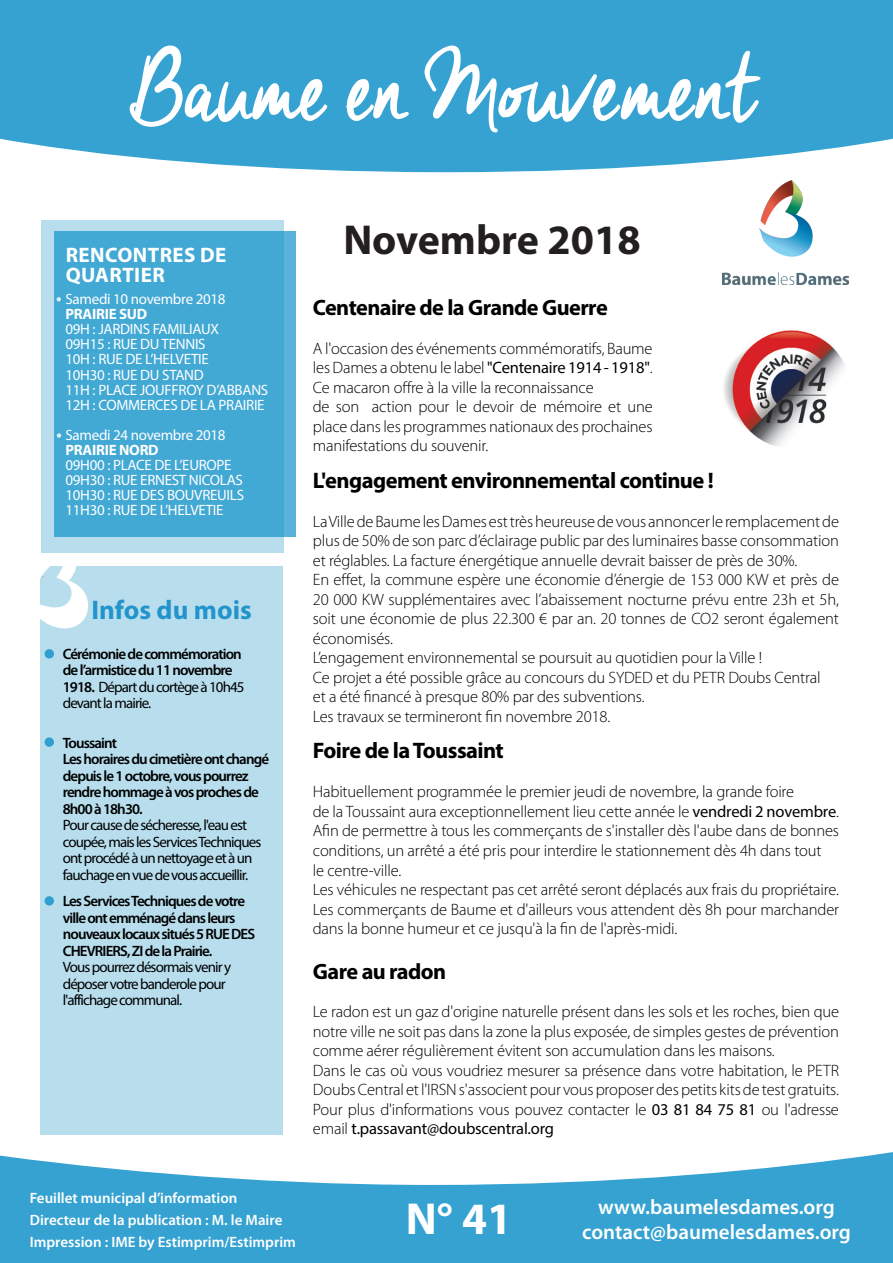
<style>
.page{position:relative;width:893px;height:1263px;background:#fff}
.page>*{position:absolute;margin:0;border:0;box-sizing:border-box;transform-origin:0 0}
.t1{font:120px "Cheddar Jack";letter-spacing:-.01em;color:#fff}
.t2{font:700 45px "Myriad Pro";color:#fff}
.t3{font:700 42px "Myriad Pro";color:#231f20}
.t4{font:700 27px "Myriad Pro";color:#2394cb}
.t5{font:700 22.5px "Myriad Pro";letter-spacing:-.025em;color:#000}
.t6{font:700 22.35px "Myriad Pro";letter-spacing:-.025em;color:#000}
.t7{font:600 21px "Myriad Pro";color:#fff}
.t8{font:700 21px/19.5px "Myriad Pro";letter-spacing:.02em;color:#fff}
.t9{font:18px "Times New Roman";color:#231f20}
.t10{font:300 16.5px/19.5px "Myriad Pro";letter-spacing:-.01em;color:#000;text-align:justify}
.t11{font:600 15px/16.5px "Myriad Pro";letter-spacing:-.06em;color:#000}
.t12{font:15px "Myriad Pro";letter-spacing:-.02em;color:#fff}
.t13{font:15px/16.5px "Myriad Pro";letter-spacing:-.06em;color:#000}
.t14{font:600 15px "Myriad Pro";color:#fff}
.t15{font:700 15px "Myriad Pro";letter-spacing:-.02em;color:#fff}
.s1{font-weight:600}
.s2{font-weight:400}
</style>
<div class="page">
<svg style="left:0;top:1134px;width:893px;height:129px;fill:#35a2d1"></svg>
<div style="left:0;top:0;width:893px;height:172px;background:#35a2d1"></div>
<img style="left:722px;top:181px;width:126px;height:103px">
<div style="left:40px;top:566px;width:243px;height:568px;background:#b8deee"></div>
<svg style="left:40px;top:566px;width:48px;height:63px"></svg>
<div style="left:54px;top:231px;width:242px;height:305px;background:linear-gradient(to bottom,#58b2d9,#58b2d9)"></div>
<svg style="left:41px;top:220px;width:242px;height:332px;background:#51afd7"></svg>
<svg style="left:57px;top:297px;width:4px;height:4px"></svg>
<svg style="left:57px;top:433px;width:4px;height:5px"></svg>
<div style="left:45px;top:649px;width:9px;height:9px;background:#2f9fcf;border-radius:50%"></div>
<svg style="left:45px;top:737px;width:9px;height:10px"></svg>
<img style="left:723px;top:330px;width:122px;height:116px">
<div style="left:45px;top:896px;width:9px;height:9px;background:#2f9fcf;border-radius:50%"></div>
<p class="t1" style="left:130px;top:21px;width:635px">Baume en Mouvement</p>
<p class="t8" style="left:66px;top:245px;width:162px">RENCONTRES DE<br>QUARTIER</p>
<p class="t12" style="left:66px;top:290px;width:162px">Samedi 10 novembre 2018</p>
<p class="t15" style="left:66px;top:305px;width:83px">PRAIRIE SUD</p>
<p class="t12" style="left:66px;top:320px;width:155px">09H : JARDINS FAMILIAUX</p>
<p class="t12" style="left:66px;top:335px;width:142px">09H15 : RUE DU TENNIS</p>
<p class="t12" style="left:66px;top:350px;width:145px">10H : RUE DE L’HELVETIE</p>
<p class="t12" style="left:66px;top:365px;width:140px">10H30 : RUE DU STAND</p>
<p class="t12" style="left:66px;top:380px;width:204px">11H : PLACE JOUFFROY D’ABBANS</p>
<p class="t12" style="left:66px;top:395px;width:201px">12H : COMMERCES DE LA PRAIRIE</p>
<p class="t12" style="left:66px;top:425px;width:162px">Samedi 24 novembre 2018</p>
<p class="t15" style="left:66px;top:440px;width:95px">PRAIRIE NORD</p>
<p class="t12" style="left:66px;top:455px;width:168px">09H00 : PLACE DE L’EUROPE</p>
<p class="t12" style="left:66px;top:470px;width:179px">09H30 : RUE ERNEST NICOLAS</p>
<p class="t12" style="left:66px;top:485px;width:180px">10H30 : RUE DES BOUVREUILS</p>
<p class="t12" style="left:66px;top:500px;width:160px">11H30 : RUE DE L’HELVETIE</p>
<p class="t9" style="left:40px;top:560px;width:6px">.</p>
<p class="t4" style="left:91px;top:593px;width:162px">Infos du mois</p>
<p class="t11" style="left:63px;top:645px;width:181px">Cérémonie de commémoration</p>
<p class="t11" style="left:63px;top:661px;width:171px">de l’armistice du 11 novembre</p>
<p class="t13" style="left:63px;top:678px;width:183px"><span class="s1">1918.</span> Départ du cortège à 10h45</p>
<p class="t13" style="left:63px;top:695px;width:90px">devant la mairie.</p>
<p class="t11" style="left:63px;top:734px;width:56px">Toussaint</p>
<p class="t11" style="left:63px;top:750px;width:208px">Les horaires du cimetière ont changé depuis le 1 octobre, vous pourrez rendre hommage à vos proches de<br>8h00 à 18h30.</p>
<p class="t13" style="left:63px;top:816px;width:200px">Pour cause de sécheresse, l'eau est coupée, mais les Services Techniques ont procédé à un nettoyage et à un fauchage en vue de vous accueillir.</p>
<p class="t11" style="left:63px;top:893px;width:194px">Les Services Techniques de votre ville ont emménagé dans leurs nouveaux locaux situés 5 RUE DES<br>CHEVRIERS, ZI de la Prairie.</p>
<p class="t13" style="left:63px;top:959px;width:170px">Vous pourrez désormais venir y déposer votre banderole pour l'affichage communal.</p>
<p class="t3" style="left:343px;top:212px;width:299px">Novembre 2018</p>
<p class="t6" style="left:313px;top:293px;width:296px">Centenaire de la Grande Guerre</p>
<p class="t10" style="left:313px;top:339px;width:341px">A l'occasion des événements commémoratifs, Baume les Dames a obtenu le label <span class="s2">"Centenaire 1914 - 1918"</span>.</p>
<p class="t10" style="left:313px;top:378px;width:282px">Ce macaron offre à la ville la reconnaissance</p>
<p class="t10" style="left:313px;top:397px;width:341px">de son action pour le devoir de mémoire et une place dans les programmes nationaux des prochaines manifestations du souvenir.</p>
<p class="t5" style="left:313px;top:466px;width:402px">L'engagement environnemental continue !</p>
<p class="t10" style="left:313px;top:512px;width:528px">La Ville de Baume les Dames est très heureuse de vous annoncer le remplacement de plus de 50% de son parc d’éclairage public par des luminaires basse consommation et réglables. La facture énergétique annuelle devrait baisser de près de 30%.</p>
<p class="t10" style="left:313px;top:570px;width:528px">En effet, la commune espère une économie d’énergie de 153 000 KW et près de 20 000 KW supplémentaires avec l’abaissement nocturne prévu entre 23h et 5h, soit une économie de plus 22.300 € par an. 20 tonnes de CO2 seront également économisés.</p>
<p class="t10" style="left:313px;top:648px;width:451px">L’engagement environnemental se poursuit au quotidien pour la Ville !</p>
<p class="t10" style="left:313px;top:668px;width:509px">Ce projet a été possible grâce au concours du SYDED et du PETR Doubs Central</p>
<p class="t10" style="left:313px;top:687px;width:333px">et a été financé à presque 80% par des subventions.</p>
<p class="t10" style="left:313px;top:707px;width:299px">Les travaux se termineront fin novembre 2018.</p>
<p class="t5" style="left:313px;top:736px;width:193px">Foire de la Toussaint</p>
<p class="t10" style="left:313px;top:782px;width:483px">Habituellement programmée le premier jeudi de novembre, la grande foire</p>
<p class="t10" style="left:313px;top:802px;width:528px">de la Toussaint aura exceptionnellement lieu cette année le <span class="s2">vendredi 2 novembre</span>.</p>
<p class="t10" style="left:313px;top:821px;width:528px">Afin de permettre à tous les commerçants de s'installer dès l'aube dans de bonnes conditions, un arrêté a été pris pour interdire le stationnement dès 4h dans tout</p>
<p class="t10" style="left:313px;top:860px;width:90px">le centre-ville.</p>
<p class="t10" style="left:313px;top:880px;width:528px">Les véhicules ne respectant pas cet arrêté seront déplacés aux frais du propriétaire.<br>Les commerçants de Baume et d'ailleurs vous attendent dès 8h pour marchander dans la bonne humeur et ce jusqu'à la fin de l'après-midi.</p>
<p class="t6" style="left:313px;top:956px;width:135px">Gare au radon</p>
<p class="t10" style="left:313px;top:1002px;width:528px">Le radon est un gaz d'origine naturelle présent dans les sols et les roches, bien que notre ville ne soit pas dans la zone la plus exposée, de simples gestes de prévention comme aérer régulièrement évitent son accumulation dans les maisons.</p>
<p class="t10" style="left:313px;top:1061px;width:528px">Dans le cas où vous voudriez mesurer sa présence dans votre habitation, le PETR<br>Doubs Central et l'IRSN s'associent pour vous proposer des petits kits de test gratuits.</p>
<p class="t10" style="left:313px;top:1100px;width:528px">Pour plus d'informations vous pouvez contacter le <span class="s2">03 81 84 75 81</span> ou l'adresse email <span class="s2">t.passavant@doubscentral.org</span></p>
<p class="t14" style="left:30px;top:1188px;width:209px">Feuillet municipal d’information</p>
<p class="t14" style="left:30px;top:1210px;width:254px">Directeur de la publication : M. le Maire</p>
<p class="t14" style="left:30px;top:1232px;width:268px">Impression : IME by Estimprim/Estimprim</p>
<p class="t2" style="left:406px;top:1190px;width:108px">N° 41</p>
<p class="t7" style="left:598px;top:1193px;width:238px">www.baumelesdames.org</p>
<p class="t7" style="left:582px;top:1218px;width:270px">contact@baumelesdames.org</p>
</div>
